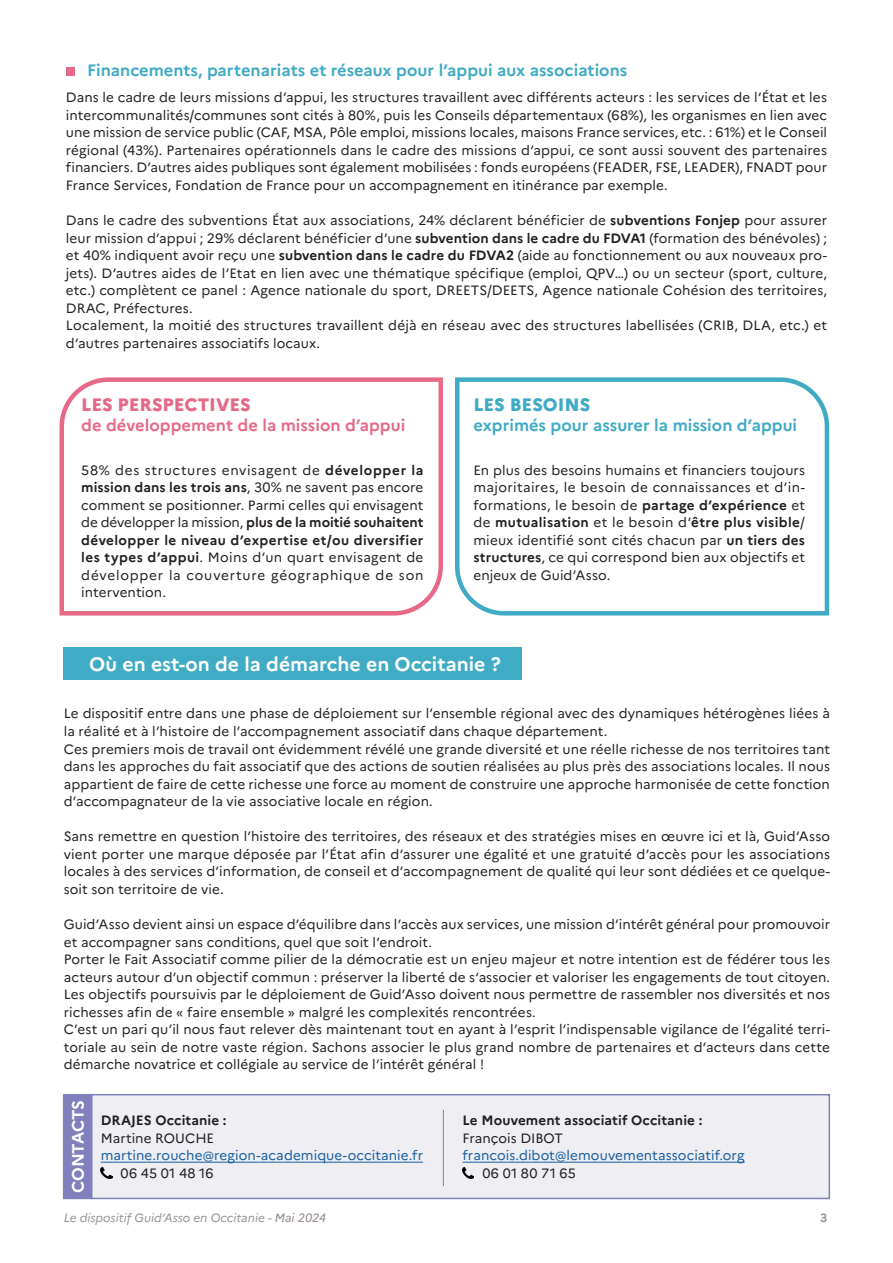
<style>
.page{position:relative;width:893px;height:1263px;background:#fff}
.page>*{position:absolute;margin:0;border:0;box-sizing:border-box;transform-origin:0 0}
.Titre_2_bleu_copie{font:700 19.5px "Marianne";color:#fff}
.Titre_3_bleu{font:800 18px "Marianne";color:#e66987}
.Titre_3_bleu-2{font:800 18px "Marianne";color:#40abc4}
.Titre_3_version_2{font:700 16.5px "Marianne";color:#40abc4}
.Titre_3_bleu-3{font:700 16.5px "Marianne";color:#40abc4}
.Titre_3_bleu-4{font:700 16.5px "Marianne";color:#e66987}
.Titre_3_bleu-5{font:700 16.5px "Marianne";letter-spacing:-.005em;color:#fff}
.t1{font:13.5px/17.5px "Marianne";letter-spacing:.005em;color:#231f20;text-align:justify}
.t2{font:13.5px/17.5px "Marianne";letter-spacing:.005em;color:#175d9e}
.t3{font:700 13.5px/17.5px "Marianne";letter-spacing:.005em;color:#231f20}
.t4{font:italic 12px "Marianne";color:#939598}
.t5{font:700 12px "Marianne";color:#939598}
.s1{font-weight:700}
.s2{font-weight:400}
.s3{font-weight:700;color:#231f20}
.s4{color:#231f20}
.s5{color:#91888b}
</style>
<div class="page">
<div style="left:66px;top:68px;width:8px;height:8px;background:#e66987"></div>
<svg style="left:455px;top:377px;width:375px;height:239px"></svg>
<svg style="left:59px;top:377px;width:384px;height:239px"></svg>
<div style="left:64px;top:647px;width:458px;height:33px;background:#40abc4"></div>
<div style="left:92px;top:1095px;width:737px;height:103px;background:#eeeef3"></div>
<hr style="left:101px;top:1162px;width:322px;height:1px;background:#175d9e">
<svg style="left:101px;top:1167px;width:11px;height:12px"></svg>
<hr style="left:463px;top:1162px;width:282px;height:1px;background:#175d9e">
<svg style="left:463px;top:1167px;width:11px;height:12px"></svg>
<div style="left:91px;top:1094px;width:739px;height:105px;border:2px solid #8180bd"></div>
<div style="left:64px;top:1095px;width:28px;height:103px;background:#8180bd"></div>
<div style="left:63px;top:1094px;width:29px;height:105px;border:2px solid #8280bd"></div>
<hr style="left:443px;top:1110px;width:1px;height:76px;background:#8180bd">
<p class="Titre_3_version_2" style="left:87px;top:60px;width:542px">Financements, partenariats et réseaux pour l’appui aux associations</p>
<p class="t1" style="left:66px;top:89px;width:763px">Dans le cadre de leurs missions d’appui, les structures travaillent avec différents acteurs : les services de l’État et les intercommunalités/communes sont cités à 80%, puis les Conseils départementaux (68%), les organismes en lien avec une mission de service public (CAF, MSA, Pôle emploi, missions locales, maisons France services, etc. : 61%) et le Conseil régional (43%). Partenaires opérationnels dans le cadre des missions d’appui, ce sont aussi souvent des partenaires financiers. D’autres aides publiques sont également mobilisées : fonds européens (FEADER, FSE, LEADER), FNADT pour France Services, Fondation de France pour un accompagnement en itinérance par exemple.</p>
<p class="t1" style="left:66px;top:211px;width:763px">Dans le cadre des subventions État aux associations, 24% déclarent bénéficier de <span class="s1">subventions Fonjep</span> pour assurer leur mission d’appui ; 29% déclarent bénéficier d’une <span class="s1">subvention dans le cadre du FDVA1</span> (formation des bénévoles) ; et 40% indiquent avoir reçu une <span class="s1">subvention dans le cadre du FDVA2</span> (aide au fonctionnement ou aux nouveaux pro&shy;jets). D’autres aides de l’Etat en lien avec une thématique spécifique (emploi, QPV…) ou un secteur (sport, culture, etc.) complètent ce panel : Agence nationale du sport, DREETS/DEETS, Agence nationale Cohésion des territoires, DRAC, Préfectures.</p>
<p class="t1" style="left:66px;top:317px;width:763px">Localement, la moitié des structures travaillent déjà en réseau avec des structures labellisées (CRIB, DLA, etc.) et d’autres partenaires associatifs locaux.</p>
<p class="Titre_3_bleu" style="left:81px;top:394px;width:171px">LES PERSPECTIVES</p>
<p class="Titre_3_bleu-4" style="left:81px;top:415px;width:325px">de développement de la mission d’appui</p>
<p class="t1" style="left:81px;top:461px;width:344px">58% des structures envisagent de <span class="s1">développer la mission dans les trois ans</span>, 30% ne savent pas encore comment se positionner. Parmi celles qui envisagent de développer la mission, <span class="s1">plus de la moitié souhaitent développer le niveau d’expertise et/ou diversifier les types d’appui</span>. Moins d’un quart envisagent de développer la couverture géographique de son intervention.</p>
<p class="Titre_3_bleu-2" style="left:473px;top:394px;width:118px">LES BESOINS</p>
<p class="Titre_3_bleu-3" style="left:473px;top:415px;width:325px">exprimés pour assurer la mission d’appui</p>
<p class="t1" style="left:473px;top:461px;width:333px">En plus des besoins humains et financiers toujours majoritaires, le besoin de connaissances et d’in&shy;formations, le besoin de <span class="s1">partage d’expérience</span> et de <span class="s1">mutualisation</span> et le besoin d’<span class="s1">être plus visible</span>/ mieux identifié sont cités chacun par <span class="s1">un tiers des structures</span>, ce qui correspond bien aux objectifs et enjeux de Guid’Asso.</p>
<p class="Titre_2_bleu_copie" style="left:89px;top:652px;width:413px">Où en est-on de la démarche en Occitanie ?</p>
<p class="t1" style="left:64px;top:705px;width:768px">Le dispositif entre dans une phase de déploiement sur l’ensemble régional avec des dynamiques hétérogènes liées à la réalité et à l’histoire de l’accompagnement associatif dans chaque département.</p>
<p class="t1" style="left:64px;top:740px;width:768px">Ces premiers mois de travail ont évidemment révélé une grande diversité et une réelle richesse de nos territoires tant dans les approches du fait associatif que des actions de soutien réalisées au plus près des associations locales. Il nous appartient de faire de cette richesse une force au moment de construire une approche harmonisée de cette fonction d’accompagnateur de la vie associative locale en région.</p>
<p class="t1" style="left:64px;top:828px;width:768px">Sans remettre en question l’histoire des territoires, des réseaux et des stratégies mises en œuvre ici et là, Guid’Asso vient porter une marque déposée par l’État afin d’assurer une égalité et une gratuité d’accès pour les associations locales à des services d’information, de conseil et d’accompagnement de qualité qui leur sont dédiées et ce quelque&shy;soit son territoire de vie.</p>
<p class="t1" style="left:64px;top:915px;width:768px">Guid’Asso devient ainsi un espace d’équilibre dans l’accès aux services, une mission d’intérêt général pour promouvoir et accompagner sans conditions, quel que soit l’endroit.</p>
<p class="t1" style="left:64px;top:950px;width:768px">Porter le Fait Associatif comme pilier de la démocratie est un enjeu majeur et notre intention est de fédérer tous les acteurs autour d’un objectif commun : préserver la liberté de s‘associer et valoriser les engagements de tout citoyen.</p>
<p class="t1" style="left:64px;top:986px;width:768px">Les objectifs poursuivis par le déploiement de Guid’Asso doivent nous permettre de rassembler nos diversités et nos richesses afin de « faire ensemble » malgré les complexités rencontrées.</p>
<p class="t1" style="left:64px;top:1021px;width:768px">C’est un pari qu’il nous faut relever dès maintenant tout en ayant à l’esprit l’indispensable vigilance de l’égalité terri&shy;toriale au sein de notre vaste région. Sachons associer le plus grand nombre de partenaires et d’acteurs dans cette démarche novatrice et collégiale au service de l’intérêt général !</p>
<p class="Titre_3_bleu-5" style="left:68px;top:1193px;width:95px;rotate:-90deg">CONTACTS</p>
<p class="t3" style="left:101px;top:1112px;width:127px">DRAJES Occitanie :<br><span class="s2">Martine ROUCHE</span></p>
<p class="t2" style="left:101px;top:1147px;width:324px">martine.rouche@region-academique-occitanie.fr</p>
<p class="t1" style="left:121px;top:1164px;width:95px">06 45 01 48 16</p>
<p class="t2" style="left:463px;top:1112px;width:284px"><span class="s3">Le Mouvement associatif Occitanie :<br></span><span class="s4">François DIBOT </span>francois.dibot@lemouvementassociatif.org</p>
<p class="t1" style="left:482px;top:1164px;width:95px">06 01 80 71 65</p>
<p class="t4" style="left:64px;top:1210px;width:264px">Le dispositif Guid’Asso en Occitanie <span class="s5">- Mai 2024</span></p>
<p class="t5" style="left:820px;top:1210px;width:9px">3</p>
</div>
